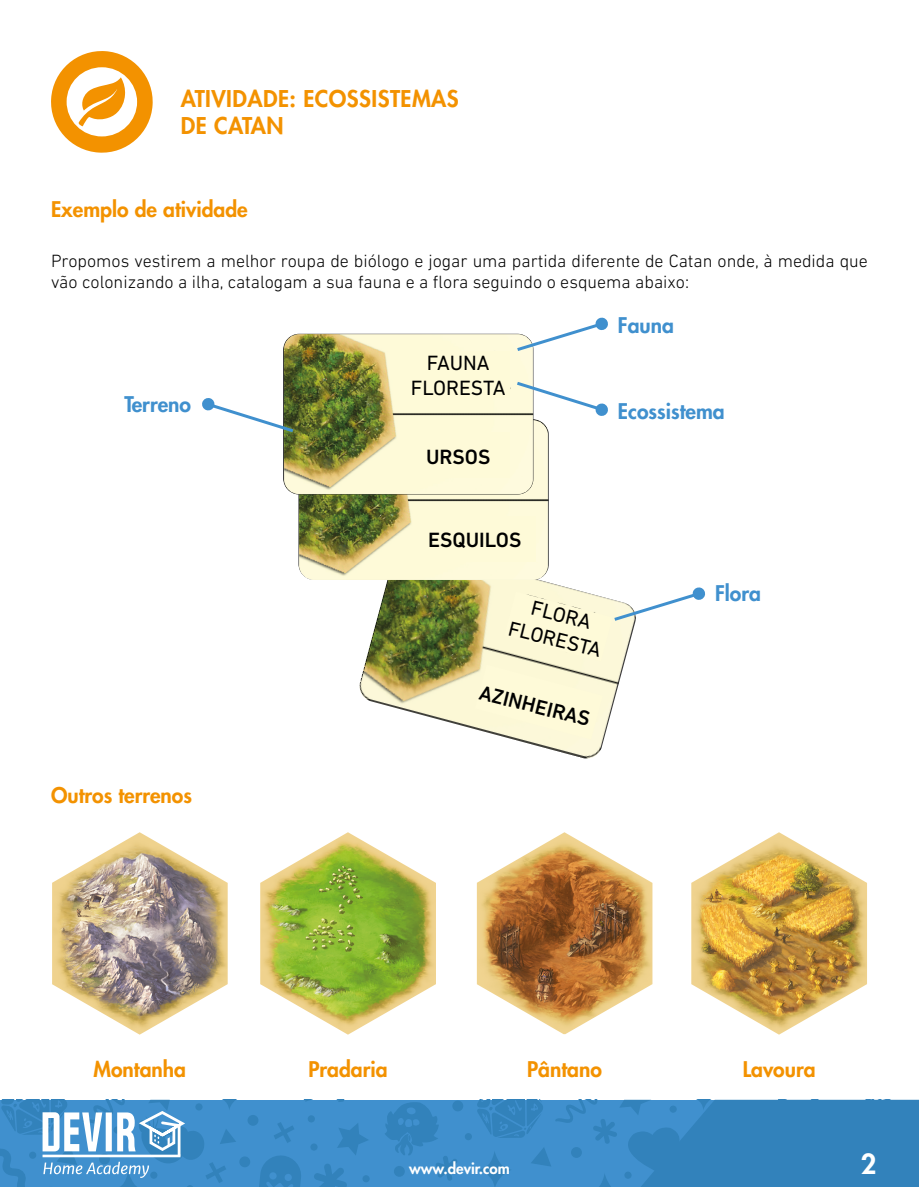
<style>
.page{position:relative;width:919px;height:1187px;background:#fff}
.page>*{position:absolute;margin:0;border:0;box-sizing:border-box;transform-origin:0 0}
.t1{font:800 27px "Futura Std";color:#fff}
.t2{font:800 22.5px/27px "Futura Std";letter-spacing:.02em;color:#f39200}
.t3{font:800 21px "Futura Std";color:#f39200}
.t4{font:800 21px "Futura Std";color:#4090ce}
.t5{font:21px/25.2px "DIN Next LT Pro";color:#000;text-align:center}
.t6{font:500 21px "DIN Next LT Pro";color:#000}
.t7{font:300 18px/21.6px "DIN Next LT Pro";color:#000}
.t8{font:800 15px "Futura Std";color:#fff}
</style>
<div class="page">
<div style="left:0;top:1099px;width:918px;height:87px;background:#4090ce"></div>
<svg style="left:337px;top:1123px;width:31px;height:32px"></svg>
<svg style="left:314px;top:1164px;width:33px;height:22px"></svg>
<div style="left:362px;top:1175px;width:7px;height:7px;background:#3282bb;border-radius:50%"></div>
<div style="left:310px;top:1143px;width:7px;height:7px;background:#3282bb;border-radius:50%"></div>
<div style="left:308px;top:1115px;width:7px;height:7px;background:#3282bb;border-radius:50%"></div>
<div style="left:247px;top:1114px;width:11px;height:11px;background:#3282bb;border-radius:50%"></div>
<div style="left:239px;top:1156px;width:11px;height:11px;background:#3282bb;border-radius:50%"></div>
<svg style="left:274px;top:1122px;width:20px;height:20px"></svg>
<svg style="left:286px;top:1099px;width:66px;height:2px"></svg>
<svg style="left:259px;top:1156px;width:42px;height:30px"></svg>
<div style="left:465px;top:1132px;width:7px;height:8px;background:#3282bb;border-radius:50%"></div>
<div style="left:452px;top:1100px;width:11px;height:11px;background:#3282bb;border-radius:50%"></div>
<svg style="left:385px;top:1101px;width:74px;height:79px"></svg>
<svg style="left:476px;top:1099px;width:442px;height:87px"></svg>
<svg style="left:0;top:1099px;width:241px;height:88px"></svg>
<img style="left:260px;top:832px;width:176px;height:202px">
<img style="left:691px;top:832px;width:176px;height:202px">
<img style="left:52px;top:832px;width:176px;height:202px">
<img style="left:477px;top:832px;width:175px;height:202px">
<img style="left:359px;top:545px;width:245px;height:214px">
<img style="left:298px;top:419px;width:250px;height:161px">
<div style="left:416px;top:516px;width:120px;height:45px;background:#fefad8"></div>
<img style="left:283px;top:334px;width:250px;height:160px">
<div style="left:409px;top:351px;width:100px;height:46px;background:#fefad8"></div>
<div style="left:409px;top:432px;width:100px;height:45px;background:#fefad8"></div>
<svg style="left:475px;top:586px;width:230px;height:153px"></svg>
<svg style="left:202px;top:397px;width:94px;height:37px"></svg>
<svg style="left:514px;top:317px;width:94px;height:36px"></svg>
<svg style="left:513px;top:379px;width:95px;height:37px"></svg>
<svg style="left:51px;top:51px;width:102px;height:102px"></svg>
<p class="t2" style="left:181px;top:85px;width:279px">ATIVIDADE: ECOSSISTEMAS<br>DE CATAN</p>
<p class="t3" style="left:51px;top:196px;width:198px">Exemplo de atividade</p>
<p class="t7" style="left:51px;top:249px;width:818px">Propomos vestirem a melhor roupa de biólogo e jogar uma partida diferente de Catan onde, à medida que vão colonizando a ilha, catalogam a sua fauna e a flora seguindo o esquema abaixo:</p>
<p class="t4" style="left:124px;top:390px;width:68px">Terreno</p>
<p class="t3" style="left:51px;top:782px;width:142px">Outros terrenos</p>
<p class="t5" style="left:411px;top:350px;width:96px">FAUNA<br>FLORESTA</p>
<p class="t6" style="left:426px;top:444px;width:66px">URSOS</p>
<p class="t4" style="left:618px;top:311px;width:58px">Fauna</p>
<p class="t4" style="left:618px;top:398px;width:108px">Ecossistema</p>
<p class="t6" style="left:428px;top:527px;width:95px">ESQUILOS</p>
<p class="t5" style="left:518px;top:590px;width:96px;rotate:14deg">FLORA<br>FLORESTA</p>
<p class="t6" style="left:483px;top:680px;width:115px;rotate:14deg">AZINHEIRAS</p>
<p class="t4" style="left:715px;top:580px;width:47px">Flora</p>
<p class="t3" style="left:93px;top:1055px;width:94px">Montanha</p>
<p class="t3" style="left:308px;top:1055px;width:81px">Pradaria</p>
<p class="t3" style="left:527px;top:1055px;width:76px">Pântano</p>
<p class="t3" style="left:742px;top:1055px;width:74px">Lavoura</p>
<p class="t8" style="left:409px;top:1159px;width:102px">www.devir.com</p>
<h1 class="t1" style="left:860px;top:1146px;width:17px">2</h1>
</div>
